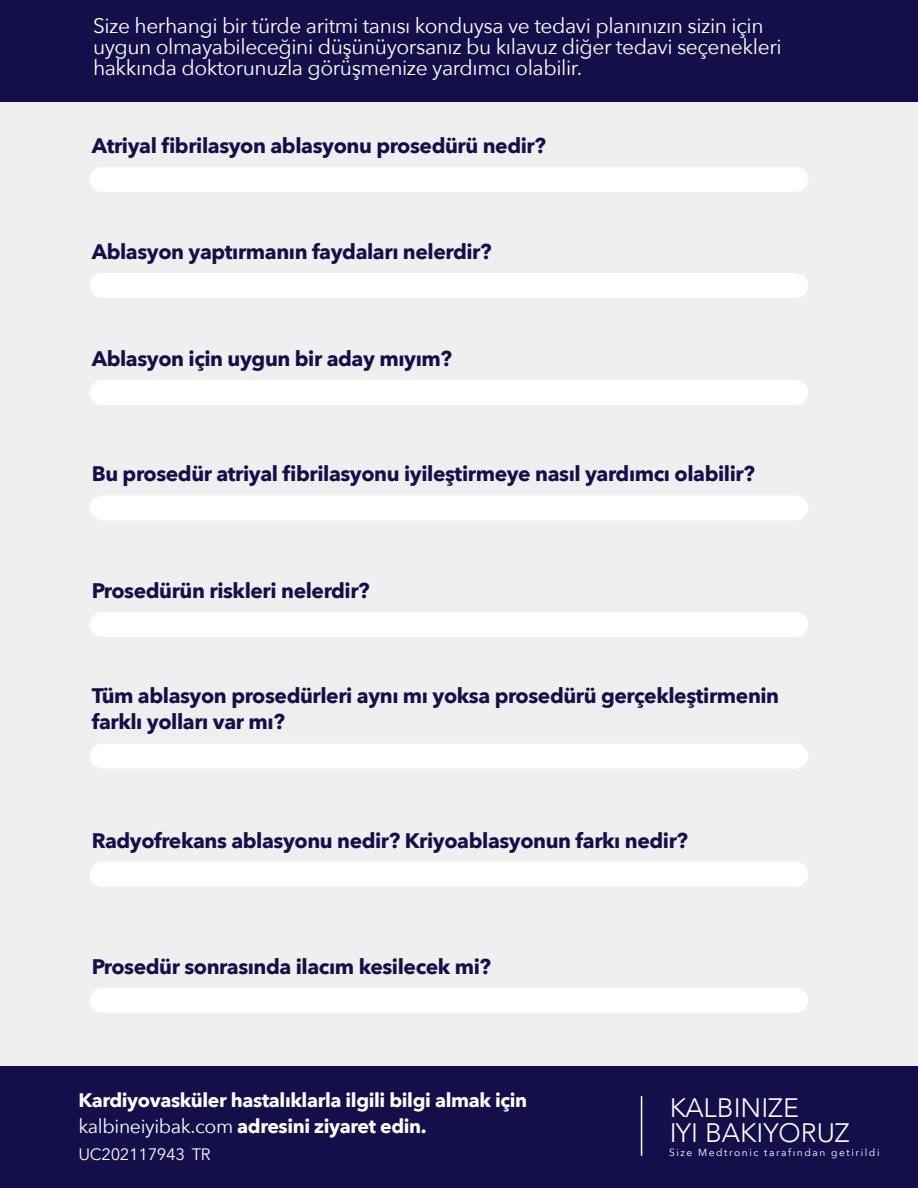
<style>
.page{position:relative;width:918px;height:1188px;background:#fff}
.page>*{position:absolute;margin:0;border:0;box-sizing:border-box;transform-origin:0 0}
.t1{font:300 26.7px/24.6px "Avenir";color:#fff}
.t2{font:700 21px/26.5px "Avenir Next";letter-spacing:-.02em;color:#140f4b}
.t3{font:21px/21px "Avenir Next";letter-spacing:-.02em;color:#fff}
.t4{font:700 19.5px/26.5px "Avenir Next";letter-spacing:-.02em;color:#fff}
.t5{font:16.5px "Avenir Next";letter-spacing:-.02em;color:#fff}
.t6{font:10.2px "Avenir Next World";letter-spacing:.155em;color:#fff}
.s1{font-weight:400}
</style>
<div class="page">
<div style="left:0;top:102px;width:918px;height:965px;background:#efefef"></div>
<div style="left:0;top:0;width:918px;height:102px;background:#140f4b"></div>
<div style="left:90px;top:167px;width:718px;height:25px;background:#fff;border-radius:12px"></div>
<div style="left:90px;top:273px;width:718px;height:25px;background:#fff;border-radius:12px"></div>
<div style="left:90px;top:380px;width:718px;height:25px;background:#fff;border-radius:12px"></div>
<div style="left:90px;top:495px;width:718px;height:25px;background:#fff;border-radius:12px"></div>
<div style="left:90px;top:612px;width:718px;height:25px;background:#fff;border-radius:12px"></div>
<div style="left:90px;top:744px;width:718px;height:25px;background:#fff;border-radius:12px"></div>
<div style="left:90px;top:862px;width:718px;height:25px;background:#fff;border-radius:12px"></div>
<div style="left:90px;top:988px;width:718px;height:25px;background:#fff;border-radius:12px"></div>
<div style="left:0;top:1067px;width:918px;height:121px;background:#140f4b"></div>
<hr style="left:641px;top:1096px;width:1px;height:60px;background:#fff">
<p class="t3" style="left:93px;top:14px;width:690px">Size herhangi bir türde aritmi tanısı konduysa ve tedavi planınızın sizin için uygun olmayabileceğini düşünüyorsanız bu kılavuz diğer tedavi seçenekleri hakkında doktorunuzla görüşmenize yardımcı olabilir.</p>
<p class="t2" style="left:92px;top:132px;width:456px">Atriyal fibrilasyon ablasyonu prosedürü nedir?</p>
<p class="t2" style="left:92px;top:238px;width:401px">Ablasyon yaptırmanın faydaları nelerdir?</p>
<p class="t2" style="left:92px;top:345px;width:362px">Ablasyon için uygun bir aday mıyım?</p>
<p class="t2" style="left:92px;top:460px;width:665px">Bu prosedür atriyal fibrilasyonu iyileştirmeye nasıl yardımcı olabilir?</p>
<p class="t2" style="left:92px;top:577px;width:279px">Prosedürün riskleri nelerdir?</p>
<p class="t2" style="left:92px;top:682px;width:689px">Tüm ablasyon prosedürleri aynı mı yoksa prosedürü gerçekleştirmenin farklı yolları var mı?</p>
<p class="t2" style="left:92px;top:827px;width:598px">Radyofrekans ablasyonu nedir? Kriyoablasyonun farkı nedir?</p>
<p class="t2" style="left:92px;top:953px;width:401px">Prosedür sonrasında ilacım kesilecek mi?</p>
<p class="t4" style="left:79px;top:1086px;width:450px">Kardiyovasküler hastalıklarla ilgili bilgi almak için <span class="s1">kalbineiyibak.com</span> adresini ziyaret edin.</p>
<p class="t5" style="left:79px;top:1140px;width:134px">UC202117943 TR</p>
<p class="t1" style="left:669px;top:1096px;width:182px">KALBINIZE<br>IYI BAKIYORUZ</p>
<p class="t6" style="left:669px;top:1145px;width:212px">Size Medtronic tarafından getirildi</p>
</div>
